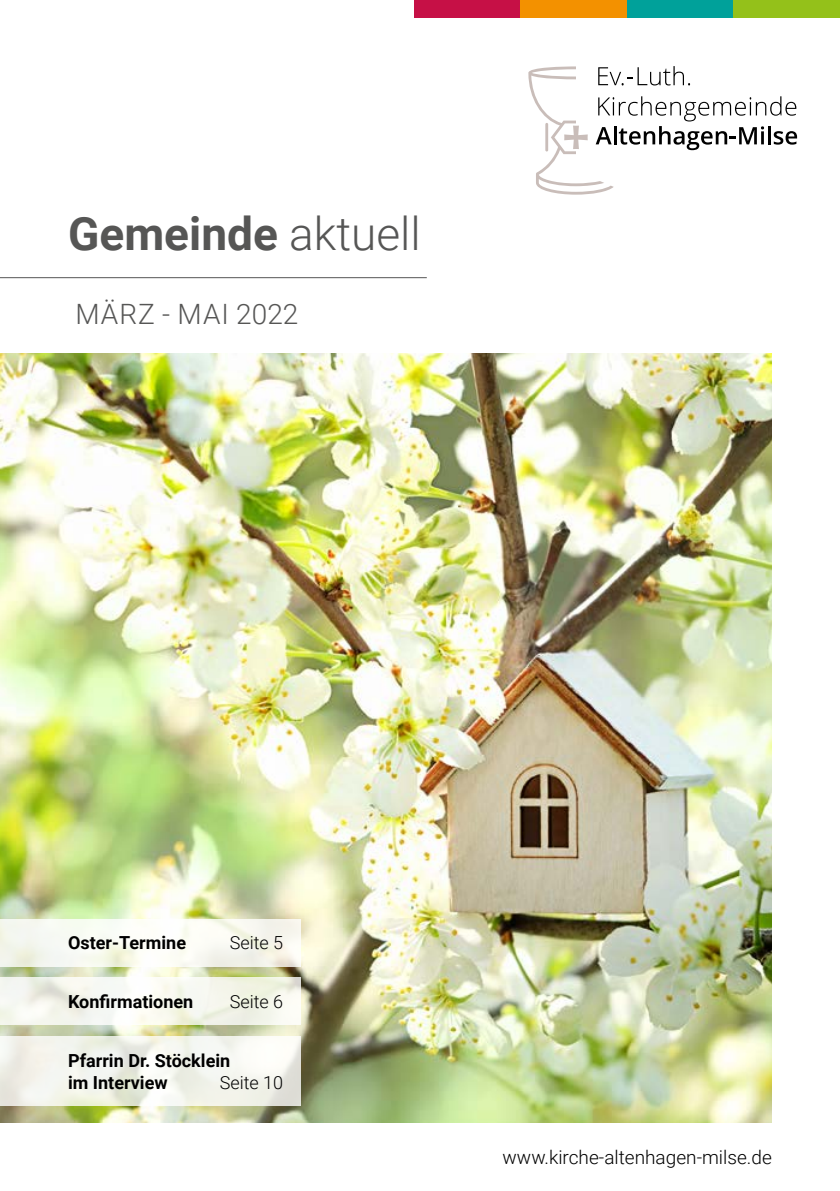
<style>
.page{position:relative;width:840px;height:1191px;background:#fff}
.page>*{position:absolute;margin:0;border:0;box-sizing:border-box;transform-origin:0 0}
.t1{font:700 46px "Roboto";color:#565655}
.t2{font:300 28px "Roboto";letter-spacing:.035em;color:#565655}
.t3{font:300 19px "Roboto";color:#000}
.t4{font:700 18px/21.6px "Roboto";color:#000}
.t5{font:300 18px "Roboto";color:#000}
.s1{font-weight:300}
</style>
<div class="page">
<img style="left:0;top:354px;width:771px;height:769px">
<svg style="left:0;top:977px;width:300px;height:48px;fill:#f5f7ef"></svg>
<svg style="left:0;top:918px;width:300px;height:48px;fill:#f7f9f2"></svg>
<svg style="left:0;top:1036px;width:300px;height:69px;fill:#f3f4ed"></svg>
<svg style="left:528px;top:66px;width:268px;height:129px"></svg>
<div style="left:414px;top:0;width:106px;height:17px;background:#c61046"></div>
<div style="left:520px;top:0;width:106px;height:17px;background:#f39100"></div>
<div style="left:626px;top:0;width:107px;height:17px;background:#00a19a"></div>
<div style="left:733px;top:0;width:106px;height:17px;background:#94c11a"></div>
<svg style="left:839px;top:0;width:1px;height:17px"></svg>
<hr style="left:0;top:277px;width:426px;height:1px;background:#565655">
<h1 class="t1" style="left:68px;top:202px;width:354px">Gemeinde <span class="s1">aktuell</span></h1>
<h2 class="t2" style="left:75px;top:294px;width:224px">MÄRZ - MAI 2022</h2>
<p class="t4" style="left:68px;top:931px;width:119px">Oster-Termine</p>
<p class="t5" style="left:230px;top:930px;width:55px">Seite 5</p>
<p class="t4" style="left:68px;top:990px;width:127px">Konfirmationen</p>
<p class="t5" style="left:230px;top:989px;width:55px">Seite 6</p>
<p class="t4" style="left:68px;top:1049px;width:164px">Pfarrin Dr. Stöcklein im Interview</p>
<p class="t5" style="left:220px;top:1069px;width:65px">Seite 10</p>
<p class="t3" style="left:502px;top:1144px;width:270px">www.kirche-altenhagen-milse.de</p>
</div>
